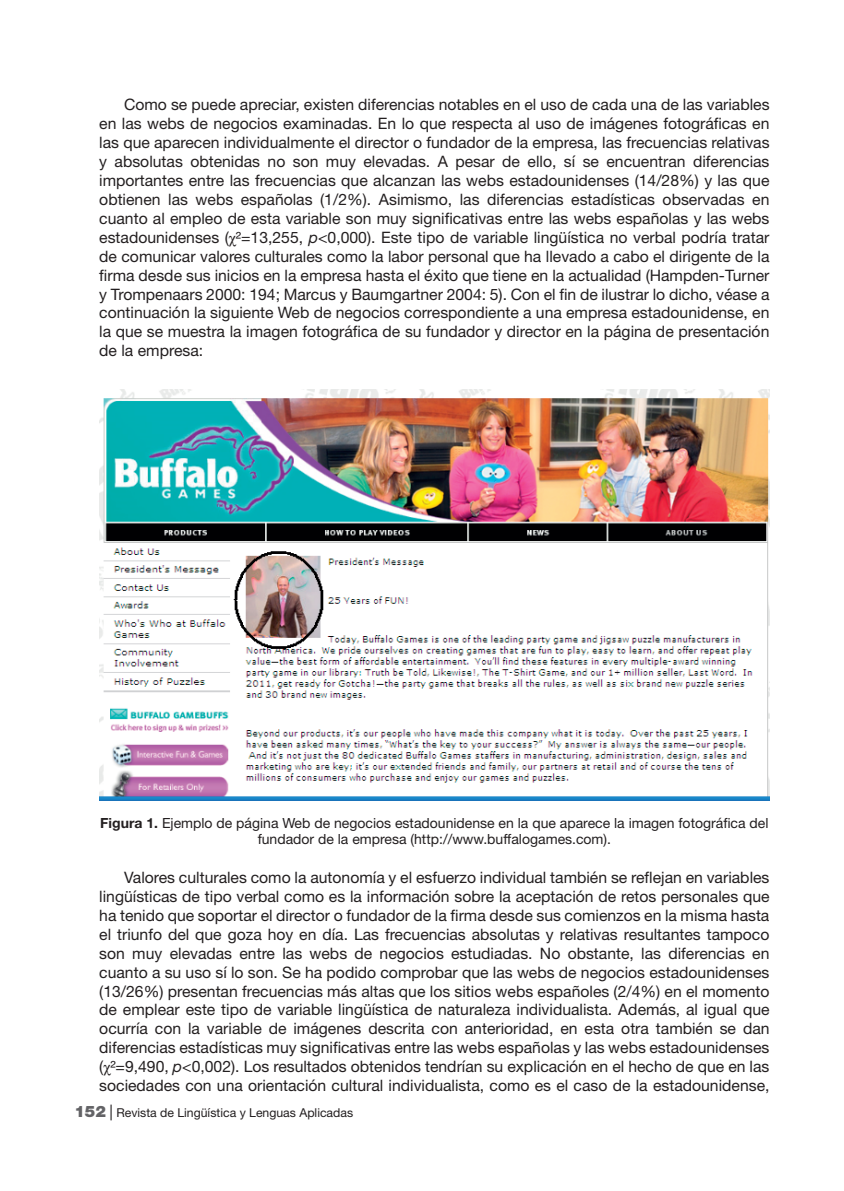
<style>
.page{position:relative;width:844px;height:1191px;background:#fff}
.page>*{position:absolute;margin:0;border:0;box-sizing:border-box;transform-origin:0 0}
.t1{font:15.75px/18.9px "Helvetica Neue LT Std";color:#231f20;text-align:justify}
.t2{font:14px/16.8px "Helvetica Neue LT Std";color:#231f20;text-align:center}
.t3{font:12.25px "Helvetica Neue LT Std";color:#231f20}
.s1{font-family:"Times New Roman"}
.s2{font-style:italic}
.s3{font-weight:700}
.s4{font-weight:900;font-size:15.75px;color:#636366}
.s5{font-size:15.75px}
</style>
<div class="page">
<img style="left:100px;top:389px;width:669px;height:412px">
<p class="t1" style="left:99px;top:95px;width:671px;text-indent:25px">Como se puede apreciar, existen diferencias notables en el uso de cada una de las variables en las webs de negocios examinadas. En lo que respecta al uso de imágenes fotográficas en las que aparecen individualmente el director o fundador de la empresa, las frecuencias relativas y absolutas obtenidas no son muy elevadas. A pesar de ello, sí se encuentran diferencias importantes entre las frecuencias que alcanzan las webs estadounidenses (14/28%) y las que obtienen las webs españolas (1/2%). Asimismo, las diferencias estadísticas observadas en cuanto al empleo de esta variable son muy significativas entre las webs españolas y las webs estadounidenses (<span class="s1">χ</span>²=13,255, <span class="s2">p</span>&lt;0,000). Este tipo de variable lingüística no verbal podría tratar de comunicar valores culturales como la labor personal que ha llevado a cabo el dirigente de la firma desde sus inicios en la empresa hasta el éxito que tiene en la actualidad (Hampden-Turner y Trompenaars 2000: 194; Marcus y Baumgartner 2004: 5). Con el fin de ilustrar lo dicho, véase a continuación la siguiente Web de negocios correspondiente a una empresa estadounidense, en la que se muestra la imagen fotográfica de su fundador y director en la página de presentación de la empresa:</p>
<p class="t2" style="left:100px;top:814px;width:669px"><span class="s3">Figura 1.</span> Ejemplo de página Web de negocios estadounidense en la que aparece la imagen fotográfica del fundador de la empresa (http://www.buffalogames.com).</p>
<p class="t1" style="left:99px;top:868px;width:671px;text-indent:25px">Valores culturales como la autonomía y el esfuerzo individual también se reflejan en variables lingüísticas de tipo verbal como es la información sobre la aceptación de retos personales que ha tenido que soportar el director o fundador de la firma desde sus comienzos en la misma hasta el triunfo del que goza hoy en día. Las frecuencias absolutas y relativas resultantes tampoco son muy elevadas entre las webs de negocios estudiadas. No obstante, las diferencias en cuanto a su uso sí lo son. Se ha podido comprobar que las webs de negocios estadounidenses (13/26%) presentan frecuencias más altas que los sitios webs españoles (2/4%) en el momento de emplear este tipo de variable lingüística de naturaleza individualista. Además, al igual que ocurría con la variable de imágenes descrita con anterioridad, en esta otra también se dan diferencias estadísticas muy significativas entre las webs españolas y las webs estadounidenses (<span class="s1">χ</span>²=9,490, <span class="s2">p</span>&lt;0,002). Los resultados obtenidos tendrían su explicación en el hecho de que en las sociedades con una orientación cultural individualista, como es el caso de la estadounidense,</p>
<p class="t3" style="left:74px;top:1104px;width:280px"><span class="s4">152</span> <span class="s5">|</span> Revista de Lingüística y Lenguas Aplicadas</p>
</div>
